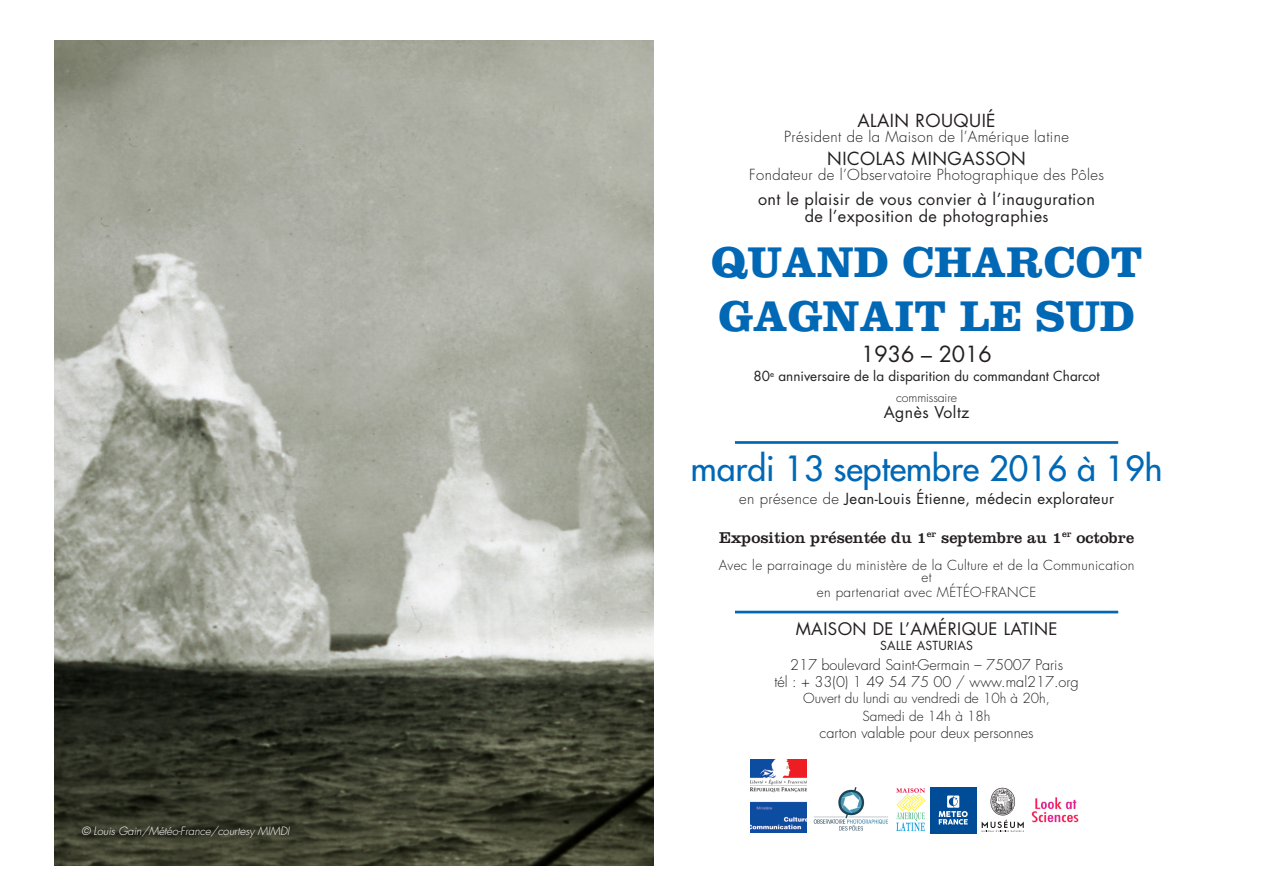
<style>
.page{position:relative;width:1263px;height:893px;background:#fff}
.page>*{position:absolute;margin:0;border:0;box-sizing:border-box;transform-origin:0 0}
.t1{font:700 44.55px "Clarendon";color:#0168b5}
.t2{font:33.75px "Futura";color:#0168b5}
.t3{font:21.6px "Futura";color:#231f20}
.t4{font:17.55px "Futura";letter-spacing:.025em;color:#231f20}
.t5{font:16.8px "Futura";letter-spacing:.025em;color:#231f20}
.t6{font:16.2px "Futura";letter-spacing:.025em;color:#231f20}
.t7{font:16.2px "Clarendon";color:#231f20}
.t8{font:15.75px "Futura";letter-spacing:.03em;color:#231f20}
.t9{font:300 14.85px "Futura";letter-spacing:.025em;color:#231f20}
.t10{font:14.85px "Futura";letter-spacing:.025em;color:#231f20}
.t11{font:300 14.4px "Futura";color:#231f20}
.t12{font:300 13.5px "Futura";letter-spacing:.025em;color:#231f20}
.t13{font:13.5px "Futura";color:#231f20}
.t14{font:300 13.5px "Futura";color:#231f20}
.t15{font:300 12.3px "Futura";letter-spacing:-.01em;color:#231f20}
.t16{font:12.15px "Futura";letter-spacing:.025em;color:#231f20}
.t17{font:italic 300 11.1px "Futura";letter-spacing:-.005em;color:#fff}
.s1{font-size:14.85px}
.s2{font-weight:300}
</style>
<div class="page">
<img style="left:54px;top:41px;width:599px;height:825px">
<hr style="left:735px;top:441px;width:383px;height:3px;background:#0168b5">
<hr style="left:735px;top:611px;width:383px;height:2px;background:#0168b5">
<img style="left:813px;top:787px;width:75px;height:44px">
<img style="left:896px;top:788px;width:29px;height:44px">
<div style="left:930px;top:787px;width:46px;height:46px;background:#004c97"></div>
<svg style="left:939px;top:795px;width:29px;height:29px"></svg>
<img style="left:750px;top:759px;width:56px;height:74px">
<img style="left:1031px;top:797px;width:48px;height:26px">
<svg style="left:982px;top:788px;width:42px;height:44px"></svg>
<p class="t17" style="left:81px;top:824px;width:210px">© Louis Gain/Météo-France/courtesy MIMDI</p>
<p class="t4" style="left:857px;top:108px;width:140px">ALAIN ROUQUIÉ</p>
<p class="t9" style="left:784px;top:127px;width:286px">Président de la Maison de l’Amérique latine</p>
<p class="t4" style="left:827px;top:146px;width:200px">NICOLAS MINGASSON</p>
<p class="t9" style="left:749px;top:165px;width:356px">Fondateur de l’Observatoire Photographique des Pôles</p>
<p class="t6" style="left:758px;top:188px;width:338px">ont le plaisir de vous convier à l’inauguration</p>
<p class="t6" style="left:805px;top:204px;width:245px">de l’exposition de photographie<span class="s1">s</span></p>
<p class="t1" style="left:710px;top:235px;width:434px">QUAND CHARCOT</p>
<p class="t1" style="left:718px;top:289px;width:418px">GAGNAIT LE SUD</p>
<p class="t3" style="left:861px;top:339px;width:132px">1936 – 2016</p>
<p class="t13" style="left:753px;top:367px;width:348px">80<sup>e</sup> anniversaire de la disparition du commandant Charcot</p>
<p class="t15" style="left:896px;top:390px;width:62px">commissaire</p>
<p class="t8" style="left:884px;top:402px;width:87px">Agnès Voltz</p>
<p class="t2" style="left:691px;top:446px;width:473px">mardi 13 septembre 2016 à 19h</p>
<p class="t10" style="left:739px;top:488px;width:376px"><span class="s2">en présence de</span> Jean-Louis Étienne, médecin explorateur</p>
<p class="t7" style="left:719px;top:528px;width:417px">Exposition présentée du 1<sup>er</sup> septembre au 1<sup>er</sup> octobre</p>
<p class="t12" style="left:719px;top:556px;width:417px">Avec le parrainage du ministère de la Culture et de la Communication</p>
<p class="t12" style="left:921px;top:568px;width:12px">et</p>
<p class="t12" style="left:817px;top:583px;width:221px">en partenariat avec MÉTÉO-FRANCE</p>
<p class="t5" style="left:796px;top:617px;width:263px">MAISON DE L’AMÉRIQUE LATINE</p>
<p class="t16" style="left:880px;top:637px;width:94px">SALLE ASTURIAS</p>
<p class="t11" style="left:790px;top:655px;width:274px">217 boulevard Saint-Germain – 75007 Paris</p>
<p class="t11" style="left:774px;top:672px;width:306px">tél : + 33(0) 1 49 54 75 00 / www.mal217.org</p>
<p class="t14" style="left:803px;top:690px;width:248px">Ouvert du lundi au vendredi de 10h à 20h,</p>
<p class="t14" style="left:863px;top:707px;width:129px">Samedi de 14h à 18h</p>
<p class="t11" style="left:819px;top:723px;width:215px">carton valable pour deux personnes</p>
</div>
